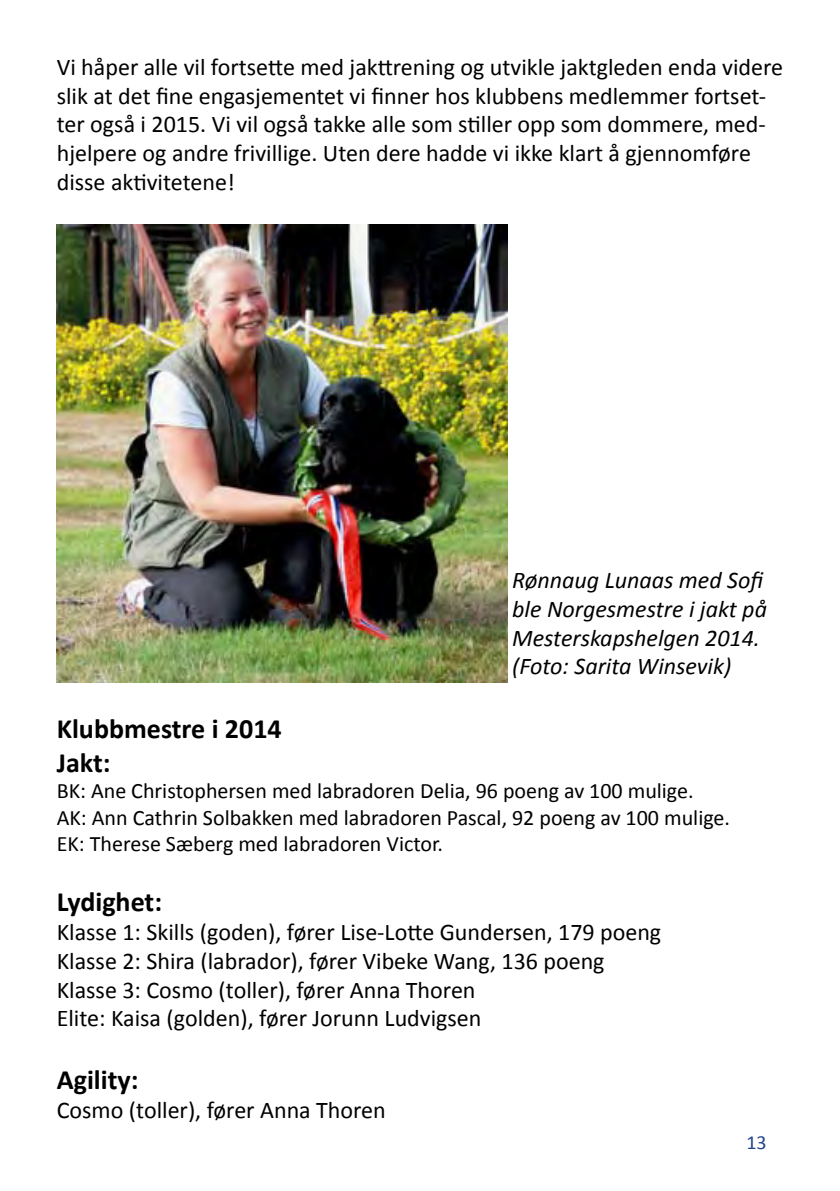
<style>
.page{position:relative;width:840px;height:1191px;background:#fff}
.page>*{position:absolute;margin:0;border:0;box-sizing:border-box;transform-origin:0 0}
.t1{font:700 28px/33.6px "Calibri";color:#000}
.t2{font:24px/28.8px "Calibri";color:#000}
.t3{font:italic 24px/28.8px "Calibri";color:#000}
.t4{font:22px/26.4px "Calibri";color:#000}
.t5{font:20px "Calibri";color:#23448c}
</style>
<div class="page">
<img style="left:57px;top:224px;width:449px;height:458px">
<p class="t2" style="left:57px;top:52px;width:727px">Vi håper alle vil fortsette med jakttrening og utvikle jaktgleden enda videre slik at det fine engasjementet vi finner hos klubbens medlemmer fortset&shy;ter også i 2015. Vi vil også takke alle som stiller opp som dommere, med&shy;hjelpere og andre frivillige. Uten dere hadde vi ikke klart å gjennomføre disse aktivitetene!</p>
<p class="t3" style="left:512px;top:565px;width:256px">Rønnaug Lunaas med Sofi ble Norgesmestre i jakt på<br>Mesterskapshelgen 2014. (Foto: Sarita Winsevik)</p>
<p class="t1" style="left:57px;top:712px;width:226px">Klubbmestre i 2014<br>Jakt:</p>
<p class="t4" style="left:57px;top:778px;width:674px">BK: Ane Christophersen med labradoren Delia, 96 poeng av 100 mulige.<br>AK: Ann Cathrin Solbakken med labradoren Pascal, 92 poeng av 100 mulige.<br>EK: Therese Sæberg med labradoren Victor.</p>
<p class="t1" style="left:57px;top:885px;width:107px">Lydighet:</p>
<p class="t2" style="left:57px;top:917px;width:605px">Klasse 1: Skills (goden), fører Lise-Lotte Gundersen, 179 poeng Klasse 2: Shira (labrador), fører Vibeke Wang, 136 poeng Klasse 3: Cosmo (toller), fører Anna Thoren<br>Elite: Kaisa (golden), fører Jorunn Ludvigsen</p>
<p class="t1" style="left:57px;top:1062px;width:83px">Agility:</p>
<p class="t2" style="left:57px;top:1095px;width:330px">Cosmo (toller), fører Anna Thoren</p>
<p class="t5" style="left:746px;top:1130px;width:22px">13</p>
</div>
